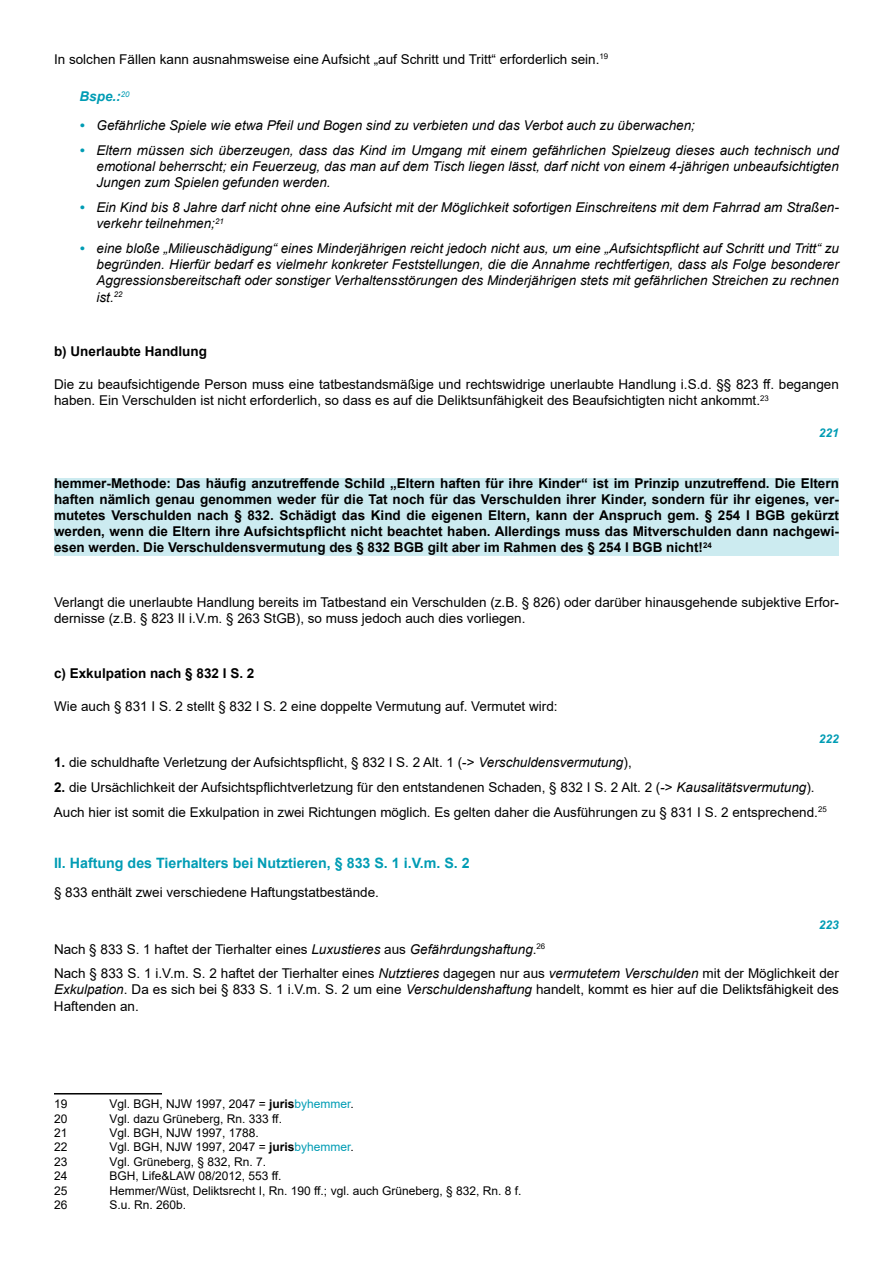
<style>
.page{position:relative;width:893px;height:1263px;background:#fff}
.page>*{position:absolute;margin:0;border:0;box-sizing:border-box;transform-origin:0 0}
.t1{font:700 14.25px "Arial";color:#009cb4}
.t2{font:13.5px/16.2px "Arial";color:#000}
.t3{font:italic 13.5px/16.2px "Arial";color:#000;text-align:justify}
.t4{font:700 13.5px/16.2px "Arial";color:#000;text-align:justify}
.t5{font:italic 700 13.5px "Arial";color:#009cb4}
.t6{font:12px "Arial";color:#000}
.t7{font:italic 700 12px "Arial";color:#009cb4}
.s1{font-weight:700;color:#009cb4}
.s2{font-weight:700}
.s3{font-style:italic}
.s4{color:#009cb4}
</style>
<div class="page">
<div style="left:54px;top:478px;width:785px;height:77px;background:#ccebf0"></div>
<hr style="left:54px;top:1093px;width:108px;height:1px;background:#000">
<p class="t2" style="left:54px;top:51px;width:556px">In solchen Fällen kann ausnahmsweise eine Aufsicht „auf Schritt und Tritt“ erforderlich sein.<sup>19</sup></p>
<p class="t5" style="left:80px;top:88px;width:52px">Bspe.:<sup>20</sup></p>
<p class="t3" style="left:80px;top:118px;width:617px"><span class="s1">•</span> Gefährliche Spiele wie etwa Pfeil und Bogen sind zu verbieten und das Verbot auch zu überwachen;</p>
<p class="t3" style="left:97px;top:142px;width:744px;text-indent:-17px"><span class="s1">•</span> Eltern müssen sich überzeugen, dass das Kind im Umgang mit einem gefährlichen Spielzeug dieses auch technisch und emotional beherrscht; ein Feuerzeug, das man auf dem Tisch liegen lässt, darf nicht von einem 4-jährigen unbeaufsichtigten Jungen zum Spielen gefunden werden.</p>
<p class="t3" style="left:97px;top:199px;width:744px;text-indent:-17px"><span class="s1">•</span> Ein Kind bis 8 Jahre darf nicht ohne eine Aufsicht mit der Möglichkeit sofortigen Einschreitens mit dem Fahrrad am Straßen&shy;verkehr teilnehmen;<sup>21</sup></p>
<p class="t3" style="left:97px;top:240px;width:744px;text-indent:-17px"><span class="s1">•</span> eine bloße „Milieuschädigung“ eines Minderjährigen reicht jedoch nicht aus, um eine „Aufsichtspflicht auf Schritt und Tritt“ zu begründen. Hierfür bedarf es vielmehr konkreter Feststellungen, die die Annahme rechtfertigen, dass als Folge besonderer Aggressionsbereitschaft oder sonstiger Verhaltensstörungen des Minderjährigen stets mit gefährlichen Streichen zu rechnen ist.<sup>22</sup></p>
<p class="t4" style="left:54px;top:343px;width:155px">b) Unerlaubte Handlung</p>
<p class="t2" style="left:54px;top:376px;width:786px">Die zu beaufsichtigende Person muss eine tatbestandsmäßige und rechtswidrige unerlaubte Handlung i.S.d. §§ 823 ff. begangen haben. Ein Verschulden ist nicht erforderlich, so dass es auf die Deliktsunfähigkeit des Beaufsichtigten nicht ankommt.<sup>23</sup></p>
<p class="t7" style="left:819px;top:425px;width:22px">221</p>
<p class="t4" style="left:54px;top:475px;width:786px">hemmer-Methode: Das häufig anzutreffende Schild „Eltern haften für ihre Kinder“ ist im Prinzip unzutreffend. Die Eltern haften nämlich genau genommen weder für die Tat noch für das Verschulden ihrer Kinder, sondern für ihr eigenes, ver&shy;mutetes Verschulden nach § 832. Schädigt das Kind die eigenen Eltern, kann der Anspruch gem. § 254 I BGB gekürzt werden, wenn die Eltern ihre Aufsichtspflicht nicht beachtet haben. Allerdings muss das Mitverschulden dann nachgewi&shy;esen werden. Die Verschuldensvermutung des § 832 BGB gilt aber im Rahmen des § 254 I BGB nicht!<sup>24</sup></p>
<p class="t2" style="left:54px;top:594px;width:786px">Verlangt die unerlaubte Handlung bereits im Tatbestand ein Verschulden (z.B. § 826) oder darüber hinausgehende subjektive Erfor&shy;dernisse (z.B. § 823 II i.V.m. § 263 StGB), so muss jedoch auch dies vorliegen.</p>
<p class="t4" style="left:54px;top:665px;width:202px">c) Exkulpation nach § 832 I S. 2</p>
<p class="t2" style="left:54px;top:698px;width:505px">Wie auch § 831 I S. 2 stellt § 832 I S. 2 eine doppelte Vermutung auf. Vermutet wird:</p>
<p class="t7" style="left:819px;top:730px;width:22px">222</p>
<p class="t2" style="left:54px;top:754px;width:579px"><span class="s2">1.</span> die schuldhafte Verletzung der Aufsichtspflicht, § 832 I S. 2 Alt. 1 (-&gt; <span class="s3">Verschuldensvermutung</span>),</p>
<p class="t2" style="left:54px;top:775px;width:774px;line-height:24.8px"><span class="s2">2.</span> die Ursächlichkeit der Aufsichtspflichtverletzung für den entstandenen Schaden, § 832 I S. 2 Alt. 2 (-&gt; <span class="s3">Kausalitätsvermutung</span>).<br>Auch hier ist somit die Exkulpation in zwei Richtungen möglich. Es gelten daher die Ausführungen zu § 831 I S. 2 entsprechend.<sup>25</sup></p>
<p class="t1" style="left:54px;top:853px;width:417px">II. Haftung des Tierhalters bei Nutztieren, § 833 S. 1 i.V.m. S. 2</p>
<p class="t2" style="left:54px;top:884px;width:326px">§ 833 enthält zwei verschiedene Haftungstatbestände.</p>
<p class="t7" style="left:819px;top:916px;width:22px">223</p>
<p class="t2" style="left:54px;top:936px;width:786px;line-height:24.8px">Nach § 833 S. 1 haftet der Tierhalter eines <span class="s3">Luxustieres</span> aus <span class="s3">Gefährdungshaftung</span>.<sup>26<br></sup>Nach § 833 S. 1 i.V.m. S. 2 haftet der Tierhalter eines <span class="s3">Nutztieres</span> dagegen nur aus <span class="s3">vermutetem Verschulden</span> mit der Möglichkeit der</p>
<p class="t2" style="left:54px;top:981px;width:786px"><span class="s3">Exkulpation</span>. Da es sich bei § 833 S. 1 i.V.m. S. 2 um eine <span class="s3">Verschuldenshaftung</span> handelt, kommt es hier auf die Deliktsfähigkeit des<br>Haftenden an.</p>
<p class="t6" style="left:54px;top:1096px;width:15px">19</p>
<p class="t6" style="left:110px;top:1096px;width:246px">Vgl. BGH, NJW 1997, 2047 = <span class="s2">juris</span><span class="s4">byhemmer</span>.</p>
<p class="t6" style="left:54px;top:1110px;width:15px">20</p>
<p class="t6" style="left:110px;top:1110px;width:174px">Vgl. dazu Grüneberg, Rn. 333 ff.</p>
<p class="t6" style="left:54px;top:1124px;width:15px">21</p>
<p class="t6" style="left:110px;top:1124px;width:151px">Vgl. BGH, NJW 1997, 1788.</p>
<p class="t6" style="left:54px;top:1139px;width:15px">22</p>
<p class="t6" style="left:110px;top:1139px;width:246px">Vgl. BGH, NJW 1997, 2047 = <span class="s2">juris</span><span class="s4">byhemmer</span>.</p>
<p class="t6" style="left:54px;top:1153px;width:15px">23</p>
<p class="t6" style="left:110px;top:1153px;width:158px">Vgl. Grüneberg, § 832, Rn. 7.</p>
<p class="t6" style="left:54px;top:1168px;width:15px">24</p>
<p class="t6" style="left:110px;top:1168px;width:174px">BGH, Life&amp;LAW 08/2012, 553 ff.</p>
<p class="t6" style="left:54px;top:1182px;width:15px">25</p>
<p class="t6" style="left:110px;top:1182px;width:413px">Hemmer/Wüst, Deliktsrecht I, Rn. 190 ff.; vgl. auch Grüneberg, § 832, Rn. 8 f.</p>
<p class="t6" style="left:54px;top:1196px;width:15px">26</p>
<p class="t6" style="left:110px;top:1196px;width:78px">S.u. Rn. 260b.</p>
</div>
